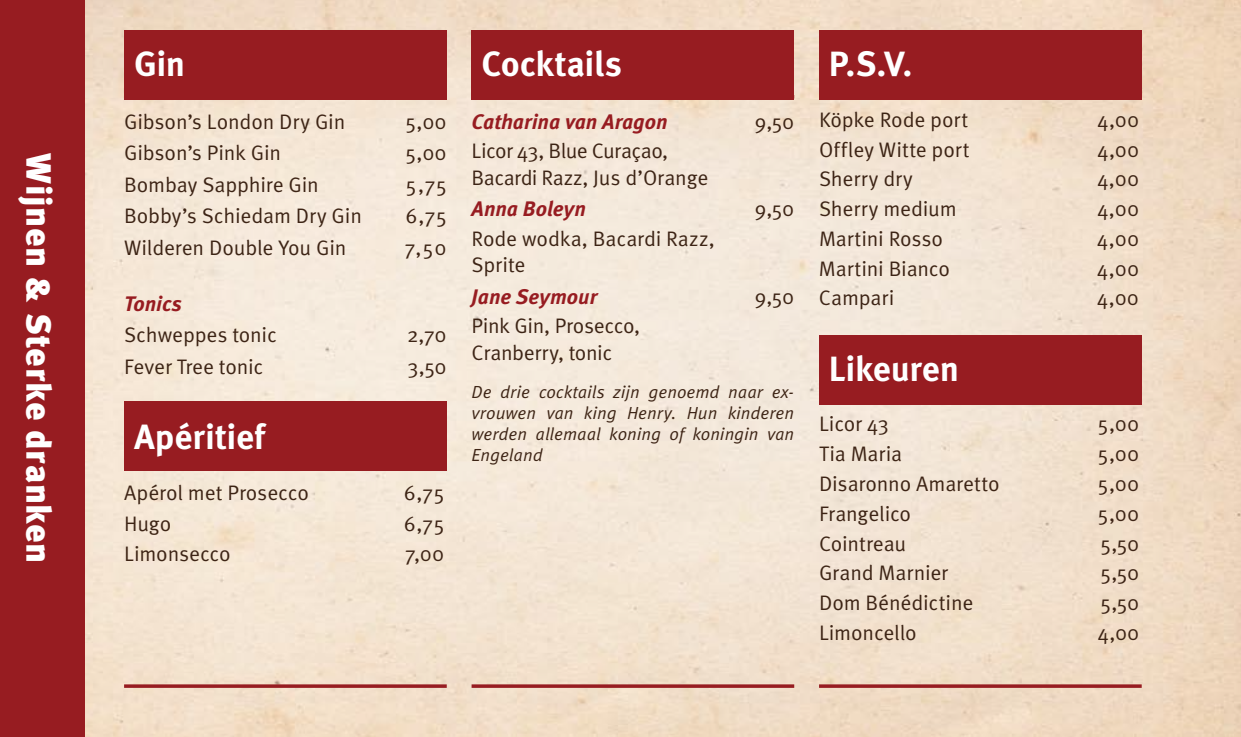
<style>
.page{position:relative;width:1241px;height:737px;background:#fff}
.page>*{position:absolute;margin:0;border:0;box-sizing:border-box;transform-origin:0 0}
.t1{font:700 35px "FF Meta Pro";letter-spacing:-.01em;color:#fff}
.t2{font:900 35px "FF Meta Pro";letter-spacing:.015em;color:#fff}
.t3{font:21px/26.2px "FF Meta Pro";letter-spacing:-.01em;color:#3d2415}
.t4{font:italic 700 21px "FF Meta Pro";letter-spacing:-.005em;color:#971c21}
.t5{font:italic 17.5px/21px "FF Meta Pro";color:#3d2415;text-align:justify}
</style>
<div class="page">
<img style="left:84px;top:0;width:1157px;height:737px">
<div style="left:124px;top:30px;width:322px;height:69px;background:#971c21"></div>
<div style="left:124px;top:401px;width:322px;height:70px;background:#971c21"></div>
<div style="left:819px;top:336px;width:322px;height:69px;background:#971c21"></div>
<div style="left:471px;top:30px;width:323px;height:69px;background:#971c21"></div>
<div style="left:819px;top:30px;width:322px;height:69px;background:#971c21"></div>
<svg style="left:124px;top:684px;width:322px;height:4px"></svg>
<svg style="left:471px;top:684px;width:323px;height:4px"></svg>
<svg style="left:819px;top:684px;width:322px;height:4px"></svg>
<div style="left:0;top:0;width:84px;height:737px;background:#971c21"></div>
<h1 class="t2" style="left:66px;top:153px;width:411px;rotate:90deg">Wijnen &amp; Sterke dranken</h1>
<h1 class="t1" style="left:134px;top:36px;width:53px">Gin</h1>
<p class="t3" style="left:124px;top:107px;width:223px">Gibson’s London Dry Gin</p>
<p class="t3" style="left:405px;top:107px;width:43px">5,00</p>
<p class="t3" style="left:124px;top:138px;width:159px">Gibson’s Pink Gin</p>
<p class="t3" style="left:405px;top:138px;width:43px">5,00</p>
<p class="t3" style="left:124px;top:170px;width:196px">Bombay Sapphire Gin</p>
<p class="t3" style="left:406px;top:170px;width:42px">5,75</p>
<p class="t3" style="left:124px;top:201px;width:239px">Bobby’s Schiedam Dry Gin</p>
<p class="t3" style="left:405px;top:201px;width:43px">6,75</p>
<p class="t3" style="left:124px;top:233px;width:224px">Wilderen Double You Gin</p>
<p class="t3" style="left:405px;top:233px;width:43px">7,50</p>
<p class="t4" style="left:124px;top:287px;width:59px">Tonics</p>
<p class="t3" style="left:124px;top:320px;width:154px">Schweppes tonic</p>
<p class="t3" style="left:407px;top:320px;width:41px">2,70</p>
<p class="t3" style="left:124px;top:352px;width:141px">Fever Tree tonic</p>
<p class="t3" style="left:407px;top:352px;width:41px">3,50</p>
<h1 class="t1" style="left:134px;top:409px;width:133px">Apéritief</h1>
<p class="t3" style="left:124px;top:478px;width:186px">Apérol met Prosecco</p>
<p class="t3" style="left:403px;top:478px;width:42px">6,75</p>
<p class="t3" style="left:124px;top:509px;width:49px">Hugo</p>
<p class="t3" style="left:403px;top:509px;width:42px">6,75</p>
<p class="t3" style="left:124px;top:539px;width:108px">Limonsecco</p>
<p class="t3" style="left:405px;top:539px;width:41px">7,00</p>
<h1 class="t1" style="left:481px;top:36px;width:142px">Cocktails</h1>
<p class="t4" style="left:471px;top:105px;width:198px">Catharina van Aragon</p>
<p class="t3" style="left:754px;top:107px;width:41px">9,50</p>
<p class="t3" style="left:471px;top:137px;width:238px">Licor 43, Blue Curaçao,<br>Bacardi Razz, Jus d’Orange</p>
<p class="t4" style="left:471px;top:192px;width:116px">Anna Boleyn</p>
<p class="t3" style="left:754px;top:194px;width:41px">9,50</p>
<p class="t3" style="left:471px;top:224px;width:245px">Rode wodka, Bacardi Razz,<br>Sprite</p>
<p class="t4" style="left:471px;top:280px;width:127px">Jane Seymour</p>
<p class="t3" style="left:754px;top:282px;width:41px">9,50</p>
<p class="t3" style="left:471px;top:312px;width:170px">Pink Gin, Prosecco,<br>Cranberry, tonic</p>
<p class="t5" style="left:471px;top:380px;width:324px">De drie cocktails zijn genoemd naar ex&shy;vrouwen van king Henry. Hun kinderen werden allemaal koning of koningin van Engeland</p>
<h1 class="t1" style="left:828px;top:36px;width:85px">P.S.V.</h1>
<p class="t3" style="left:819px;top:105px;width:150px">Köpke Rode port</p>
<p class="t3" style="left:1096px;top:105px;width:44px">4,00</p>
<p class="t3" style="left:819px;top:135px;width:152px">Offley Witte port</p>
<p class="t3" style="left:1096px;top:135px;width:44px">4,00</p>
<p class="t3" style="left:819px;top:165px;width:95px">Sherry dry</p>
<p class="t3" style="left:1096px;top:165px;width:44px">4,00</p>
<p class="t3" style="left:818px;top:194px;width:139px">Sherry medium</p>
<p class="t3" style="left:1096px;top:194px;width:44px">4,00</p>
<p class="t3" style="left:818px;top:224px;width:125px">Martini Rosso</p>
<p class="t3" style="left:1096px;top:224px;width:44px">4,00</p>
<p class="t3" style="left:818px;top:254px;width:132px">Martini Bianco</p>
<p class="t3" style="left:1096px;top:254px;width:44px">4,00</p>
<p class="t3" style="left:818px;top:284px;width:77px">Campari</p>
<p class="t3" style="left:1096px;top:284px;width:44px">4,00</p>
<h1 class="t1" style="left:828px;top:341px;width:132px">Likeuren</h1>
<p class="t3" style="left:819px;top:410px;width:71px">Licor 43</p>
<p class="t3" style="left:1097px;top:410px;width:43px">5,00</p>
<p class="t3" style="left:819px;top:439px;width:85px">Tia Maria</p>
<p class="t3" style="left:1097px;top:439px;width:43px">5,00</p>
<p class="t3" style="left:819px;top:469px;width:182px">Disaronno Amaretto</p>
<p class="t3" style="left:1097px;top:469px;width:43px">5,00</p>
<p class="t3" style="left:819px;top:499px;width:94px">Frangelico</p>
<p class="t3" style="left:1097px;top:499px;width:43px">5,00</p>
<p class="t3" style="left:819px;top:529px;width:89px">Cointreau</p>
<p class="t3" style="left:1100px;top:529px;width:40px">5,50</p>
<p class="t3" style="left:819px;top:558px;width:130px">Grand Marnier</p>
<p class="t3" style="left:1100px;top:558px;width:40px">5,50</p>
<p class="t3" style="left:818px;top:588px;width:156px">Dom Bénédictine</p>
<p class="t3" style="left:1100px;top:588px;width:40px">5,50</p>
<p class="t3" style="left:818px;top:618px;width:99px">Limoncello</p>
<p class="t3" style="left:1097px;top:618px;width:43px">4,00</p>
</div>
